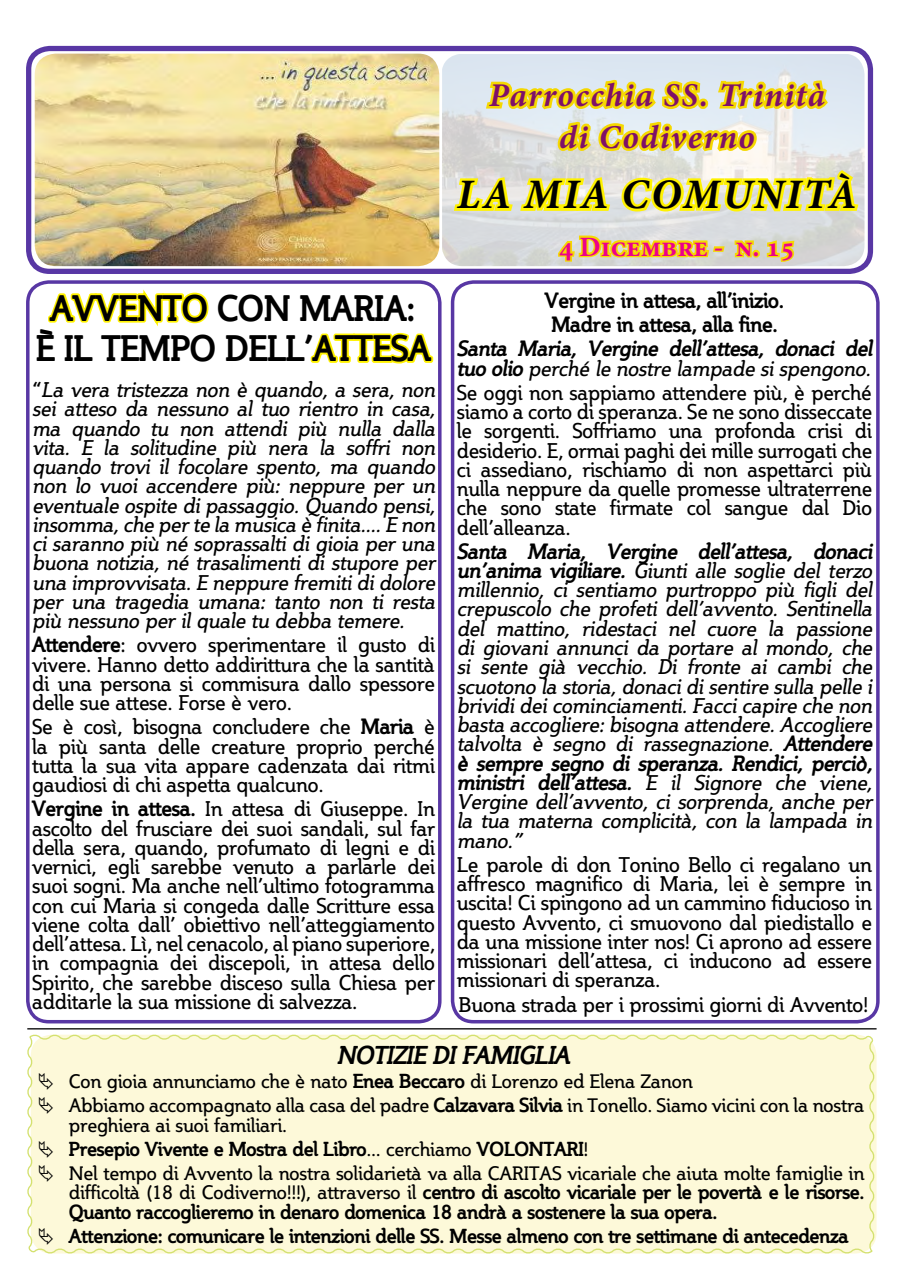
<style>
.page{position:relative;width:903px;height:1275px;background:#fff}
.page>*{position:absolute;margin:0;border:0;box-sizing:border-box;transform-origin:0 0}
.t1{font:italic 700 42px "Minion Pro";letter-spacing:.05em;color:#000}
.t2{font:700 35px/40.2px "Steinem";color:#000;text-align:center}
.t3{font:italic 700 33.25px/42px "Minion Pro";letter-spacing:.045em;color:#7e1069;text-align:center}
.t4{font:700 28px "Minion Pro";color:#ec008c}
.t5{font:italic 700 24.5px "Steinem";color:#000}
.t6{font:21px/19.2px "Steinem";color:#000;text-align:justify}
.t7{font:italic 21px/19.2px "Steinem";color:#000;text-align:justify}
.t8{font:italic 700 21px/19.2px "Steinem";color:#000}
.t9{font:700 21px/24.2px "Steinem";color:#000;text-align:center}
.t10{font:19.25px/24.3px "Steinem";color:#000}
.t11{font:700 19.25px/19.2px "Steinem";color:#000}
.s1{font-weight:400}
.s2{font-weight:700}
.s3{font-style:normal}
</style>
<div class="page">
<img style="left:442px;top:54px;width:422px;height:212px">
<div style="left:26px;top:46px;width:847px;height:228px;border:5px solid #5837a4;border-radius:21px"></div>
<hr style="left:27px;top:1028px;width:849px;height:1px;background:#000">
<svg style="left:48px;top:289px;width:161px;height:38px"></svg>
<svg style="left:310px;top:332px;width:124px;height:32px"></svg>
<div style="left:26px;top:280px;width:415px;height:743px;border:4px solid #5837a4;border-radius:21px"></div>
<div style="left:27px;top:1034px;width:849px;height:220px;background:#fdf9d9"></div>
<div style="left:451px;top:280px;width:428px;height:743px;border:4px solid #5837a4;border-radius:21px"></div>
<svg style="left:451px;top:45px;width:410px;height:713px"></svg>
<img style="left:35px;top:54px;width:404px;height:212px">
<svg style="left:39px;top:1073px;width:14px;height:17px"></svg>
<svg style="left:39px;top:1097px;width:14px;height:17px"></svg>
<svg style="left:39px;top:1140px;width:14px;height:18px"></svg>
<svg style="left:39px;top:1165px;width:14px;height:17px"></svg>
<svg style="left:39px;top:1227px;width:14px;height:18px"></svg>
<h3 class="t3" style="left:489px;top:74px;width:337px">Parrocchia SS. Trinità di Codiverno</h3>
<h1 class="t1" style="left:457px;top:165px;width:401px">La mia Comunità</h1>
<h3 class="t4" style="left:559px;top:227px;width:238px">4 Dicembre - n. 15</h3>
<p class="t9" style="left:545px;top:288px;width:240px">Vergine in attesa, all’inizio.<br>Madre in attesa, alla fine.</p>
<p class="t8" style="left:457px;top:339px;width:417px">Santa Maria, Vergine dell’attesa, donaci del tuo olio <span class="s1">perché le nostre lampade si spengono.</span></p>
<p class="t6" style="left:457px;top:383px;width:417px">Se oggi non sappiamo attendere più, è perché siamo a corto di speranza. Se ne sono disseccate le sorgenti. Soffriamo una profonda crisi di desiderio. E, ormai paghi dei mille surrogati che ci assediano, rischiamo di non aspettarci più nulla neppure da quelle promesse ultraterrene che sono state firmate col sangue dal Dio dell’alleanza.</p>
<p class="t7" style="left:457px;top:542px;width:417px"><span class="s2">Santa Maria, Vergine dell’attesa, donaci un’anima vigiliare.</span> Giunti alle soglie del terzo millennio, ci sentiamo purtroppo più figli del crepuscolo che profeti dell’avvento. Sentinella del mattino, ridestaci nel cuore la passione di giovani annunci da portare al mondo, che si sente già vecchio. Di fronte ai cambi che scuotono la storia, donaci di sentire sulla pelle i brividi dei cominciamenti. Facci capire che non basta accogliere: bisogna attendere. Accogliere talvolta è segno di rassegnazione. <span class="s2">Attendere è sempre segno di speranza. Rendici, perciò, ministri dell’attesa.</span> E il Signore che viene, Vergine dell’avvento, ci sorprenda, anche per la tua materna complicità, con la lampada in mano.”</p>
<p class="t6" style="left:457px;top:855px;width:417px">Le parole di don Tonino Bello ci regalano un affresco magnifico di Maria, lei è sempre in uscita! Ci spingono ad un cammino fiducioso in questo Avvento, ci smuovono dal piedistallo e da una missione inter nos! Ci aprono ad essere missionari dell’attesa, ci inducono ad essere missionari di speranza.</p>
<p class="t6" style="left:458px;top:995px;width:411px">Buona strada per i prossimi giorni di Avvento!</p>
<h2 class="t2" style="left:36px;top:289px;width:391px">Avvento CON MARIA:<br>È il tempo dell’attesa</h2>
<p class="t7" style="left:32px;top:380px;width:404px"><span class="s3">“</span>La vera tristezza non è quando, a sera, non sei atteso da nessuno al tuo rientro in casa, ma quando tu non attendi più nulla dalla vita. E la solitudine più nera la soffri non quando trovi il focolare spento, ma quando non lo vuoi accendere più: neppure per un eventuale ospite di passaggio. Quando pensi, insomma, che per te la musica è finita.... E non ci saranno più né soprassalti di gioia per una buona notizia, né trasalimenti di stupore per una improvvisata. E neppure fremiti di dolore per una tragedia umana: tanto non ti resta più nessuno per il quale tu debba temere.</p>
<p class="t6" style="left:32px;top:636px;width:404px"><span class="s2">Attendere</span>: ovvero sperimentare il gusto di vivere. Hanno detto addirittura che la santità di una persona si commisura dallo spessore delle sue attese. Forse è vero.</p>
<p class="t6" style="left:32px;top:718px;width:404px">Se è così, bisogna concludere che <span class="s2">Maria</span> è la più santa delle creature proprio perché tutta la sua vita appare cadenzata dai ritmi gaudiosi di chi aspetta qualcuno.</p>
<p class="t6" style="left:32px;top:800px;width:404px"><span class="s2">Vergine in attesa.</span> In attesa di Giuseppe. In ascolto del frusciare dei suoi sandali, sul far della sera, quando, profumato di legni e di vernici, egli sarebbe venuto a parlarle dei suoi sogni. Ma anche nell’ultimo fotogramma con cui Maria si congeda dalle Scritture essa viene colta dall’ obiettivo nell’atteggiamento dell’attesa. Lì, nel cenacolo, al piano superiore, in compagnia dei discepoli, in attesa dello Spirito, che sarebbe disceso sulla Chiesa per additarle la sua missione di salvezza.</p>
<p class="t5" style="left:337px;top:1041px;width:235px">NOTIZIE DI FAMIGLIA</p>
<p class="t10" style="left:69px;top:1069px;width:797px">Con gioia annunciamo che è nato <span class="s2">Enea Beccaro</span> di Lorenzo ed Elena Zanon<br>Abbiamo accompagnato alla casa del padre <span class="s2">Calzavara Silvia</span> in Tonello. Siamo vicini con la nostra</p>
<p class="t10" style="left:69px;top:1113px;width:797px">preghiera ai suoi familiari.<br><span class="s2">Presepio Vivente e Mostra del Libro</span>... cerchiamo <span class="s2">volontari</span> !<br>Nel tempo di Avvento la nostra solidarietà va alla CARITAS vicariale che aiuta molte famiglie in</p>
<p class="t11" style="left:69px;top:1183px;width:797px"><span class="s1">difficoltà (18 di Codiverno!!!), attraverso il</span> centro di ascolto vicariale per le povertà e le risorse.<br>Quanto raccoglieremo in denaro domenica 18 andrà a sostenere la sua opera.</p>
<p class="t11" style="left:69px;top:1226px;width:781px">Attenzione: comunicare le intenzioni delle SS . Messe almeno con tre settimane di antecedenza</p>
</div>
